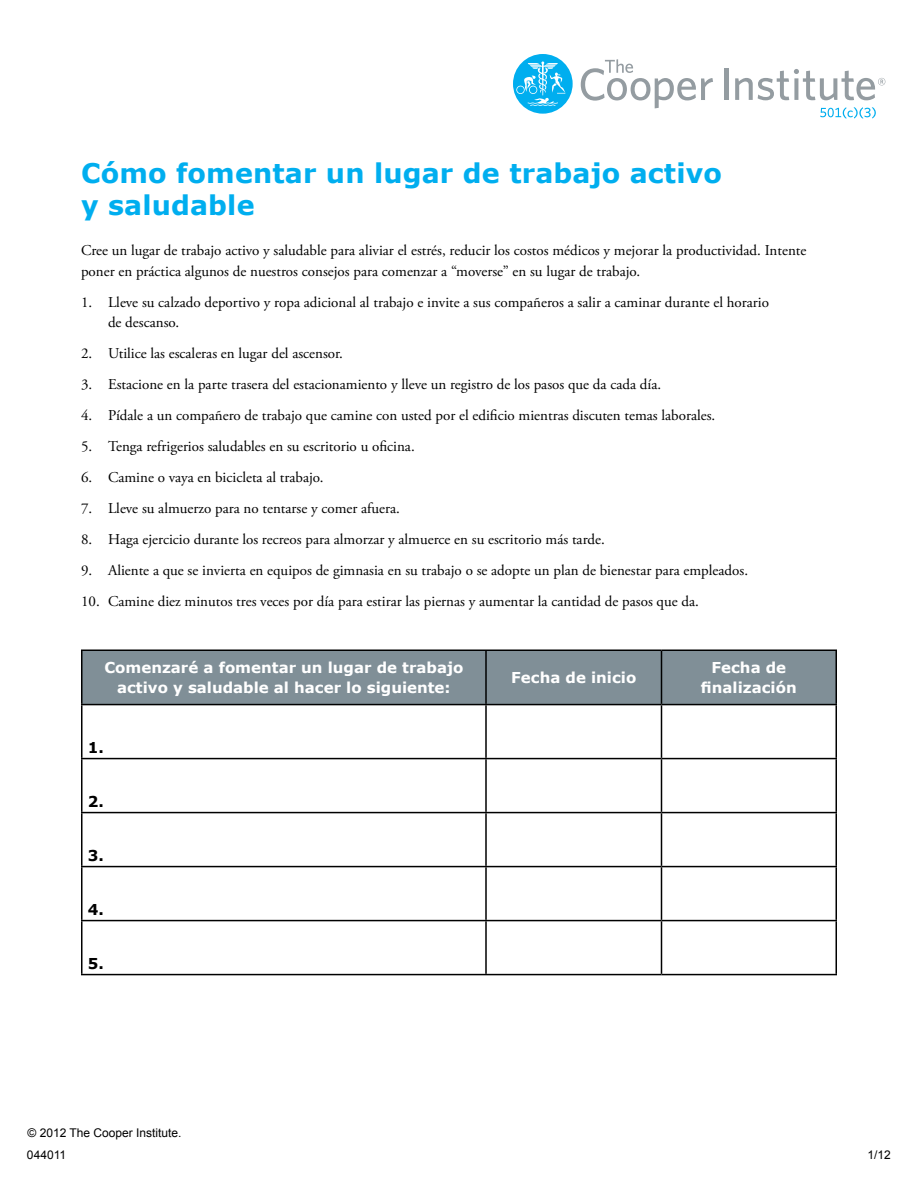
<style>
.page{position:relative;width:918px;height:1188px;background:#fff}
.page>*{position:absolute;margin:0;border:0;box-sizing:border-box;transform-origin:0 0}
.t1{font:700 27px/32.4px "Verdana";letter-spacing:.005em;color:#00aeef}
.t2{font:15px/20.2px "Adobe Garamond Pro";color:#000}
.t3{font:700 15px/20.2px "Verdana";color:#fff;text-align:center}
.t4{font:700 15px "Verdana";color:#000}
.t5{font:12px "Arial";color:#000}
</style>
<div class="page">
<svg style="left:581px;top:59px;width:132px;height:49px"></svg>
<div style="left:724px;top:69px;width:5px;height:31px;background:#949ca1"></div>
<svg style="left:735px;top:69px;width:150px;height:31px"></svg>
<div style="left:513px;top:54px;width:60px;height:60px;background:#00aeef;border-radius:50%"></div>
<svg style="left:516px;top:61px;width:49px;height:45px"></svg>
<svg style="left:820px;top:107px;width:56px;height:12px"></svg>
<div style="left:82px;top:651px;width:754px;height:53px;background:#808f97"></div>
<hr style="left:81px;top:705px;width:1px;height:53px;background:#000">
<hr style="left:485px;top:705px;width:2px;height:53px;background:#000">
<hr style="left:661px;top:705px;width:1px;height:53px;background:#000">
<hr style="left:836px;top:705px;width:1px;height:53px;background:#000">
<hr style="left:81px;top:758px;width:405px;height:1px;background:#000">
<hr style="left:81px;top:759px;width:1px;height:53px;background:#000">
<hr style="left:486px;top:758px;width:176px;height:1px;background:#000">
<hr style="left:485px;top:759px;width:2px;height:53px;background:#000">
<hr style="left:662px;top:758px;width:175px;height:1px;background:#000">
<hr style="left:661px;top:759px;width:1px;height:53px;background:#000">
<hr style="left:836px;top:759px;width:1px;height:53px;background:#000">
<hr style="left:81px;top:812px;width:405px;height:1px;background:#000">
<hr style="left:81px;top:813px;width:1px;height:53px;background:#000">
<hr style="left:486px;top:812px;width:176px;height:1px;background:#000">
<hr style="left:485px;top:813px;width:2px;height:53px;background:#000">
<hr style="left:662px;top:812px;width:175px;height:1px;background:#000">
<hr style="left:661px;top:813px;width:1px;height:53px;background:#000">
<hr style="left:836px;top:813px;width:1px;height:53px;background:#000">
<hr style="left:81px;top:866px;width:405px;height:1px;background:#000">
<hr style="left:81px;top:867px;width:1px;height:53px;background:#000">
<hr style="left:486px;top:866px;width:176px;height:1px;background:#000">
<hr style="left:485px;top:867px;width:2px;height:53px;background:#000">
<hr style="left:662px;top:866px;width:175px;height:1px;background:#000">
<hr style="left:661px;top:867px;width:1px;height:53px;background:#000">
<hr style="left:836px;top:867px;width:1px;height:53px;background:#000">
<hr style="left:81px;top:920px;width:405px;height:1px;background:#000">
<hr style="left:81px;top:921px;width:1px;height:53px;background:#000">
<hr style="left:486px;top:920px;width:176px;height:1px;background:#000">
<hr style="left:485px;top:921px;width:2px;height:53px;background:#000">
<hr style="left:662px;top:920px;width:175px;height:1px;background:#000">
<hr style="left:661px;top:921px;width:1px;height:53px;background:#000">
<hr style="left:836px;top:921px;width:1px;height:53px;background:#000">
<hr style="left:81px;top:974px;width:405px;height:1px;background:#000">
<hr style="left:486px;top:974px;width:176px;height:1px;background:#000">
<hr style="left:662px;top:974px;width:175px;height:1px;background:#000">
<hr style="left:81px;top:650px;width:405px;height:1px;background:#000">
<hr style="left:81px;top:651px;width:1px;height:53px;background:#000">
<hr style="left:486px;top:650px;width:176px;height:1px;background:#000">
<hr style="left:485px;top:651px;width:2px;height:53px;background:#000">
<hr style="left:662px;top:650px;width:175px;height:1px;background:#000">
<hr style="left:661px;top:651px;width:1px;height:53px;background:#000">
<hr style="left:836px;top:651px;width:1px;height:53px;background:#000">
<hr style="left:81px;top:704px;width:405px;height:1px;background:#000">
<hr style="left:486px;top:704px;width:176px;height:1px;background:#000">
<hr style="left:662px;top:704px;width:175px;height:1px;background:#000">
<h1 class="t1" style="left:81px;top:156px;width:642px">Cómo fomentar un lugar de trabajo activo y saludable</h1>
<p class="t2" style="left:81px;top:241px;width:727px">Cree un lugar de trabajo activo y saludable para aliviar el estrés, reducir los costos médicos y mejorar la productividad. Intente poner en práctica algunos de nuestros consejos para comenzar a “moverse” en su lugar de trabajo.</p>
<p class="t2" style="left:108px;top:292px;width:663px;text-indent:-27px">1. Lleve su calzado deportivo y ropa adicional al trabajo e invite a sus compañeros a salir a caminar durante el horario de descanso.</p>
<p class="t2" style="left:81px;top:344px;width:264px">2. Utilice las escaleras en lugar del ascensor.</p>
<p class="t2" style="left:81px;top:375px;width:582px">3. Estacione en la parte trasera del estacionamiento y lleve un registro de los pasos que da cada día.</p>
<p class="t2" style="left:81px;top:406px;width:636px">4. Pídale a un compañero de trabajo que camine con usted por el edificio mientras discuten temas laborales.</p>
<p class="t2" style="left:81px;top:437px;width:335px">5. Tenga refrigerios saludables en su escritorio u oficina.</p>
<p class="t2" style="left:81px;top:468px;width:244px">6. Camine o vaya en bicicleta al trabajo.</p>
<p class="t2" style="left:81px;top:499px;width:321px">7. Lleve su almuerzo para no tentarse y comer afuera.</p>
<p class="t2" style="left:81px;top:530px;width:525px">8. Haga ejercicio durante los recreos para almorzar y almuerce en su escritorio más tarde.</p>
<p class="t2" style="left:81px;top:561px;width:669px">9. Aliente a que se invierta en equipos de gimnasia en su trabajo o se adopte un plan de bienestar para empleados.</p>
<p class="t2" style="left:81px;top:592px;width:619px">10. Camine diez minutos tres veces por día para estirar las piernas y aumentar la cantidad de pasos que da.</p>
<p class="t3" style="left:104px;top:657px;width:361px">Comenzaré a fomentar un lugar de trabajo activo y saludable al hacer lo siguiente:</p>
<p class="t3" style="left:511px;top:667px;width:127px">Fecha de inicio</p>
<p class="t3" style="left:701px;top:657px;width:97px">Fecha de finalización</p>
<p class="t4" style="left:88px;top:737px;width:18px">1.</p>
<p class="t4" style="left:88px;top:791px;width:18px">2.</p>
<p class="t4" style="left:88px;top:845px;width:18px">3.</p>
<p class="t4" style="left:88px;top:899px;width:18px">4.</p>
<p class="t4" style="left:88px;top:953px;width:18px">5.</p>
<p class="t5" style="left:28px;top:1125px;width:156px">© 2012 The Cooper Institute.</p>
<p class="t5" style="left:27px;top:1147px;width:41px">044011</p>
<p class="t5" style="left:868px;top:1147px;width:25px">1/12</p>
</div>
